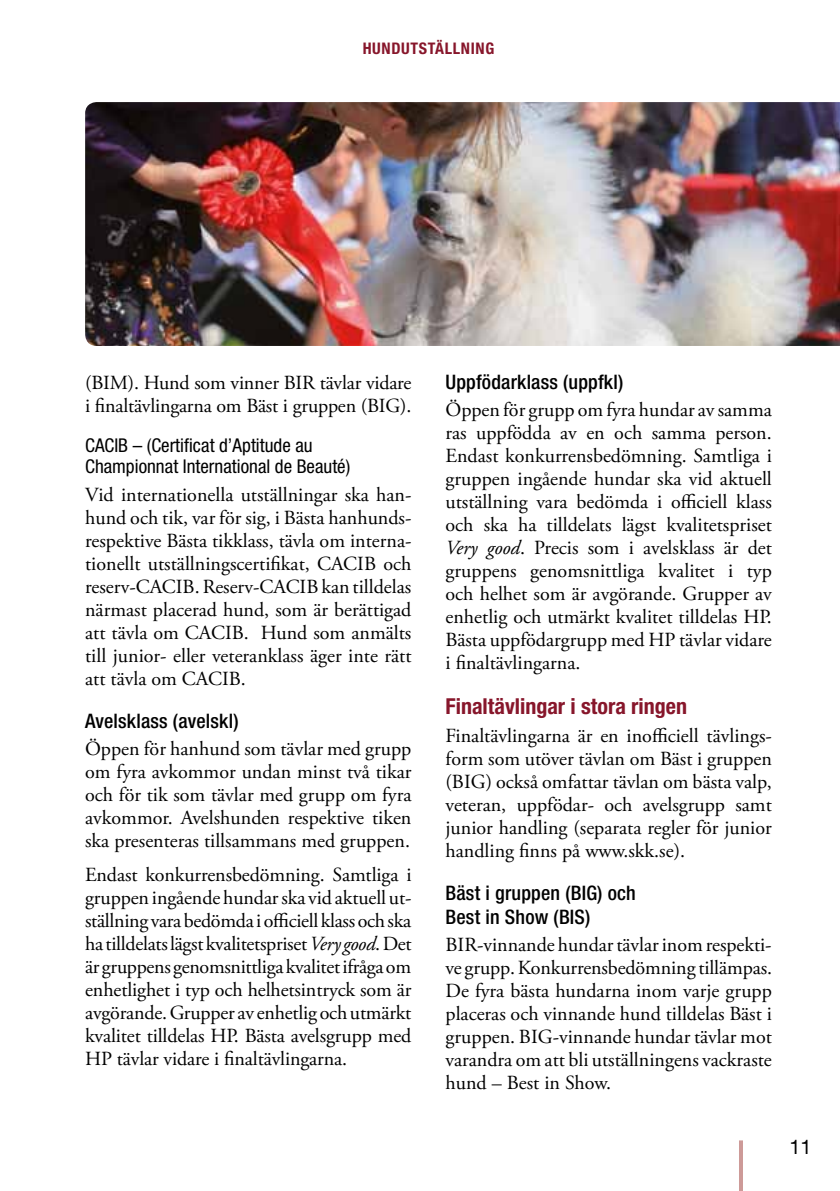
<style>
.page{position:relative;width:840px;height:1191px;background:#fff}
.page>*{position:absolute;margin:0;border:0;box-sizing:border-box;transform-origin:0 0}
.t1{font:700 condensed 22px "Helvetica Neue LT Std";color:#87162b}
.t2{font:20px/23px "Adobe Garamond Pro";color:#000;text-align:justify}
.t3{font:500 condensed 20px/24px "Helvetica Neue LT Std";letter-spacing:.01em;color:#000}
.t4{font:20px "Helvetica Neue LT Std";color:#000}
.t5{font:condensed 19px/21px "Helvetica Neue LT Std";color:#000}
.t6{font:700 condensed 16px "Helvetica Neue LT Std";letter-spacing:.04em;color:#87162b}
.s1{font-style:italic}
</style>
<div class="page">
<svg style="left:739px;top:1140px;width:3px;height:51px"></svg>
<img style="left:85px;top:102px;width:754px;height:244px">
<p class="t6" style="left:362px;top:39px;width:133px">HUNDUTSTÄLLNING</p>
<p class="t2" style="left:85px;top:372px;width:327px">(BIM). Hund som vinner BIR tävlar vidare i finaltävlingarna om Bäst i gruppen (BIG).</p>
<p class="t5" style="left:85px;top:434px;width:266px">CACIB – (Certificat d’Aptitude au<br>Championnat International de Beauté)</p>
<p class="t2" style="left:85px;top:484px;width:328px">Vid internationella utställningar ska han&shy;hund och tik, var för sig, i Bästa hanhunds&shy;respektive Bästa tikklass, tävla om interna&shy;tionellt utställningscertifikat, CACIB och reserv-CACIB. Reserv-CACIB kan tilldelas närmast placerad hund, som är berättigad att tävla om CACIB. Hund som anmälts till junior- eller veteranklass äger inte rätt att tävla om CACIB.</p>
<p class="t3" style="left:85px;top:708px;width:155px">Avelsklass (avelskl)</p>
<p class="t2" style="left:85px;top:738px;width:327px">Öppen för hanhund som tävlar med grupp om fyra avkommor undan minst två tikar och för tik som tävlar med grupp om fyra avkommor. Avelshunden respektive tiken ska presenteras tillsammans med gruppen.</p>
<p class="t2" style="left:85px;top:864px;width:328px">Endast konkurrensbedömning. Samtliga i gruppen ingående hundar ska vid aktuell ut&shy;ställning vara bedömda i officiell klass och ska ha tilldelats lägst kvalitetspriset <span class="s1">Very good</span>. Det är gruppens genomsnittliga kvalitet ifråga om enhetlighet i typ och helhetsintryck som är avgörande. Grupper av enhetlig och utmärkt kvalitet tilldelas HP. Bästa avelsgrupp med HP tävlar vidare i finaltävlingarna.</p>
<p class="t3" style="left:445px;top:369px;width:179px">Uppfödarklass (uppfkl)</p>
<p class="t2" style="left:445px;top:398px;width:328px">Öppen för grupp om fyra hundar av samma ras uppfödda av en och samma person.<br>Endast konkurrensbedömning. Samtliga i gruppen ingående hundar ska vid aktuell utställning vara bedömda i officiell klass och ska ha tilldelats lägst kvalitetspriset <span class="s1">Very good</span>. Precis som i avelsklass är det gruppens genomsnittliga kvalitet i typ och helhet som är avgörande. Grupper av enhetlig och utmärkt kvalitet tilldelas HP.<br>Bästa uppfödargrupp med HP tävlar vidare i finaltävlingarna.</p>
<p class="t1" style="left:445px;top:693px;width:243px">Finaltävlingar i stora ringen</p>
<p class="t2" style="left:445px;top:724px;width:328px">Finaltävlingarna är en inofficiell tävlings&shy;form som utöver tävlan om Bäst i gruppen (BIG) också omfattar tävlan om bästa valp, veteran, uppfödar- och avelsgrupp samt junior handling (separata regler för junior handling finns på www.skk.se).</p>
<p class="t3" style="left:445px;top:880px;width:192px">Bäst i gruppen (BIG) och<br>Best in Show (BIS)</p>
<p class="t2" style="left:445px;top:933px;width:328px">BIR-vinnande hundar tävlar inom respekti&shy;ve grupp. Konkurrensbedömning tillämpas.<br>De fyra bästa hundarna inom varje grupp placeras och vinnande hund tilldelas Bäst i gruppen. BIG-vinnande hundar tävlar mot varandra om att bli utställningens vackraste hund – Best in Show.</p>
<p class="t4" style="left:788px;top:1135px;width:24px">11</p>
</div>
